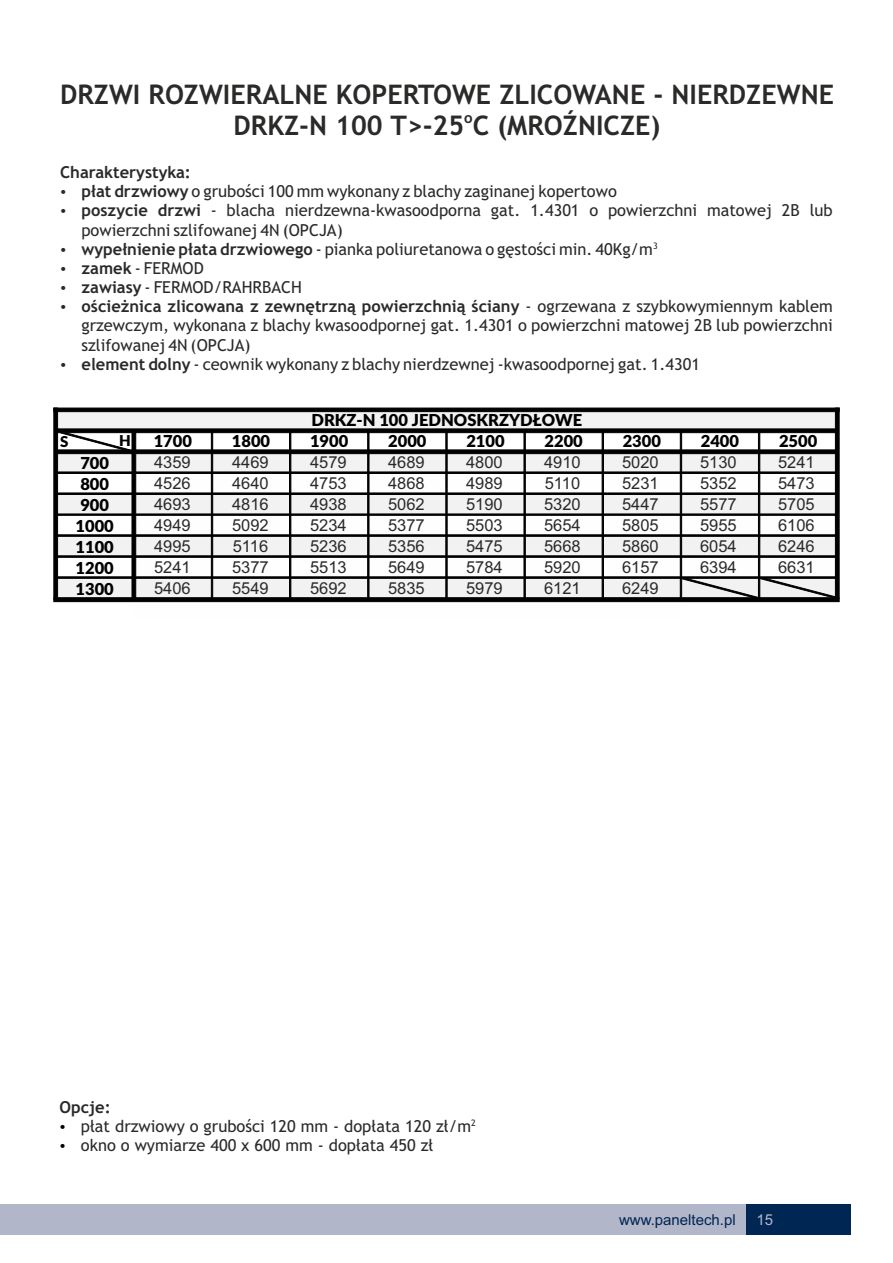
<style>
.page{position:relative;width:893px;height:1263px;background:#fff}
.page>*{position:absolute;margin:0;border:0;box-sizing:border-box;transform-origin:0 0}
.t1{font:700 27px "Trebuchet MS";color:#2b2a29}
.t2{font:16.5px/19.2px "Trebuchet MS";color:#2b2a29}
.t3{font:16.5px "Arial";color:#2b2a29}
.t4{font:900 16.5px/21px "Lato";color:#000}
.t5{font:700 16.5px "Trebuchet MS";color:#2b2a29}
.t6{font:15px "Arial";color:#002654}
.t7{font:900 15px "Lato";color:#000}
.t8{font:15px "Arial";color:#b2b6c9}
.t9{font:700 15px "Trebuchet MS";color:#2b2a29}
.t10{font:9px "Trebuchet MS";color:#2b2a29}
.s1{font-weight:700}
</style>
<div class="page">
<svg style="left:54px;top:408px;width:785px;height:194px"></svg>
<div style="left:746px;top:1205px;width:105px;height:30px;background:#002654"></div>
<div style="left:0;top:1205px;width:746px;height:30px;background:#b2b6c9"></div>
<h1 class="t1" style="left:60px;top:84px;width:775px">DRZWI ROZWIERALNE KOPERTOWE ZLICOWANE - NIERDZEWNE</h1>
<p class="t9" style="left:464px;top:112px;width:10px">o</p>
<h1 class="t1" style="left:234px;top:116px;width:428px">DRKZ-N 100 T&gt;-25 C (MROŹNICZE)</h1>
<p class="t2" style="left:81px;top:164px;width:753px;text-indent:-21px"><span class="s1">Charakterystyka:<br>płat drzwiowy</span> o grubości 100 mm wykonany z blachy zaginanej kopertowo<br><span class="s1">poszycie drzwi</span> - blacha nierdzewna-kwasoodporna gat. 1.4301 o powierzchni matowej 2B lub powierzchni szlifowanej 4N (OPCJA)</p>
<p class="t10" style="left:653px;top:243px;width:6px">3</p>
<p class="t2" style="left:81px;top:241px;width:753px"><span class="s1">wypełnienie płata drzwiowego</span> - pianka poliuretanowa o gęstości min. 40Kg/m<br><span class="s1">zamek</span> - FERMOD<br><span class="s1">zawiasy</span> - FERMOD/RAHRBACH<br><span class="s1">ościeżnica zlicowana z zewnętrzną powierzchnią ściany</span> - ogrzewana z szybkowymiennym kablem grzewczym, wykonana z blachy kwasoodpornej gat. 1.4301 o powierzchni matowej 2B lub powierzchni szlifowanej 4N (OPCJA)<br><span class="s1">element dolny</span> - ceownik wykonany z blachy nierdzewnej -kwasoodpornej gat. 1.4301</p>
<p class="t7" style="left:60px;top:435px;width:10px">S</p>
<p class="t7" style="left:119px;top:434px;width:13px">H</p>
<p class="t4" style="left:76px;top:453px;width:40px">700<br>800<br>900<br>1000<br>1100<br>1200<br>1300</p>
<p class="t4" style="left:311px;top:410px;width:272px">DRKZ-N 100 JEDNOSKRZYDŁOWE</p>
<p class="t4" style="left:154px;top:431px;width:40px">1700</p>
<p class="t4" style="left:232px;top:431px;width:40px">1800</p>
<p class="t4" style="left:310px;top:431px;width:40px">1900</p>
<p class="t4" style="left:388px;top:431px;width:40px">2000</p>
<p class="t4" style="left:466px;top:431px;width:40px">2100</p>
<p class="t4" style="left:544px;top:431px;width:40px">2200</p>
<p class="t4" style="left:623px;top:431px;width:40px">2300</p>
<p class="t4" style="left:701px;top:431px;width:40px">2400</p>
<p class="t4" style="left:779px;top:431px;width:40px">2500</p>
<p class="t3" style="left:154px;top:456px;width:38px">4359</p>
<p class="t3" style="left:232px;top:456px;width:38px">4469</p>
<p class="t3" style="left:310px;top:456px;width:38px">4579</p>
<p class="t3" style="left:388px;top:456px;width:38px">4689</p>
<p class="t3" style="left:466px;top:456px;width:38px">4800</p>
<p class="t3" style="left:544px;top:456px;width:38px">4910</p>
<p class="t3" style="left:622px;top:456px;width:38px">5020</p>
<p class="t3" style="left:700px;top:456px;width:38px">5130</p>
<p class="t3" style="left:778px;top:456px;width:38px">5241</p>
<p class="t3" style="left:154px;top:477px;width:38px">4526</p>
<p class="t3" style="left:232px;top:477px;width:38px">4640</p>
<p class="t3" style="left:310px;top:477px;width:38px">4753</p>
<p class="t3" style="left:388px;top:477px;width:38px">4868</p>
<p class="t3" style="left:466px;top:477px;width:38px">4989</p>
<p class="t3" style="left:545px;top:477px;width:37px">5110</p>
<p class="t3" style="left:622px;top:477px;width:38px">5231</p>
<p class="t3" style="left:700px;top:477px;width:38px">5352</p>
<p class="t3" style="left:778px;top:477px;width:38px">5473</p>
<p class="t3" style="left:154px;top:498px;width:38px">4693</p>
<p class="t3" style="left:232px;top:498px;width:38px">4816</p>
<p class="t3" style="left:310px;top:498px;width:38px">4938</p>
<p class="t3" style="left:388px;top:498px;width:38px">5062</p>
<p class="t3" style="left:466px;top:498px;width:38px">5190</p>
<p class="t3" style="left:544px;top:498px;width:38px">5320</p>
<p class="t3" style="left:622px;top:498px;width:38px">5447</p>
<p class="t3" style="left:700px;top:498px;width:38px">5577</p>
<p class="t3" style="left:778px;top:498px;width:38px">5705</p>
<p class="t3" style="left:154px;top:519px;width:38px">4949</p>
<p class="t3" style="left:232px;top:519px;width:38px">5092</p>
<p class="t3" style="left:310px;top:519px;width:38px">5234</p>
<p class="t3" style="left:388px;top:519px;width:38px">5377</p>
<p class="t3" style="left:466px;top:519px;width:38px">5503</p>
<p class="t3" style="left:544px;top:519px;width:38px">5654</p>
<p class="t3" style="left:622px;top:519px;width:38px">5805</p>
<p class="t3" style="left:700px;top:519px;width:38px">5955</p>
<p class="t3" style="left:778px;top:519px;width:38px">6106</p>
<p class="t3" style="left:154px;top:540px;width:38px">4995</p>
<p class="t3" style="left:233px;top:540px;width:37px">5116</p>
<p class="t3" style="left:310px;top:540px;width:38px">5236</p>
<p class="t3" style="left:388px;top:540px;width:38px">5356</p>
<p class="t3" style="left:466px;top:540px;width:38px">5475</p>
<p class="t3" style="left:544px;top:540px;width:38px">5668</p>
<p class="t3" style="left:622px;top:540px;width:38px">5860</p>
<p class="t3" style="left:700px;top:540px;width:38px">6054</p>
<p class="t3" style="left:778px;top:540px;width:38px">6246</p>
<p class="t3" style="left:154px;top:561px;width:38px">5241</p>
<p class="t3" style="left:232px;top:561px;width:38px">5377</p>
<p class="t3" style="left:310px;top:561px;width:38px">5513</p>
<p class="t3" style="left:388px;top:561px;width:38px">5649</p>
<p class="t3" style="left:466px;top:561px;width:38px">5784</p>
<p class="t3" style="left:544px;top:561px;width:38px">5920</p>
<p class="t3" style="left:622px;top:561px;width:38px">6157</p>
<p class="t3" style="left:700px;top:561px;width:38px">6394</p>
<p class="t3" style="left:778px;top:561px;width:38px">6631</p>
<p class="t3" style="left:154px;top:582px;width:38px">5406</p>
<p class="t3" style="left:232px;top:582px;width:38px">5549</p>
<p class="t3" style="left:310px;top:582px;width:38px">5692</p>
<p class="t3" style="left:388px;top:582px;width:38px">5835</p>
<p class="t3" style="left:466px;top:582px;width:38px">5979</p>
<p class="t3" style="left:544px;top:582px;width:38px">6121</p>
<p class="t3" style="left:622px;top:582px;width:38px">6249</p>
<p class="t5" style="left:59px;top:1100px;width:53px">Opcje:</p>
<p class="t2" style="left:81px;top:1118px;width:392px">płat drzwiowy o grubości 120 mm - dopłata 120 zł/m okno o wymiarze 400 x 600 mm - dopłata 450 zł</p>
<p class="t10" style="left:471px;top:1119px;width:6px">2</p>
<p class="t6" style="left:619px;top:1214px;width:118px">www.paneltech.pl</p>
<p class="t8" style="left:756px;top:1214px;width:18px">15</p>
</div>
